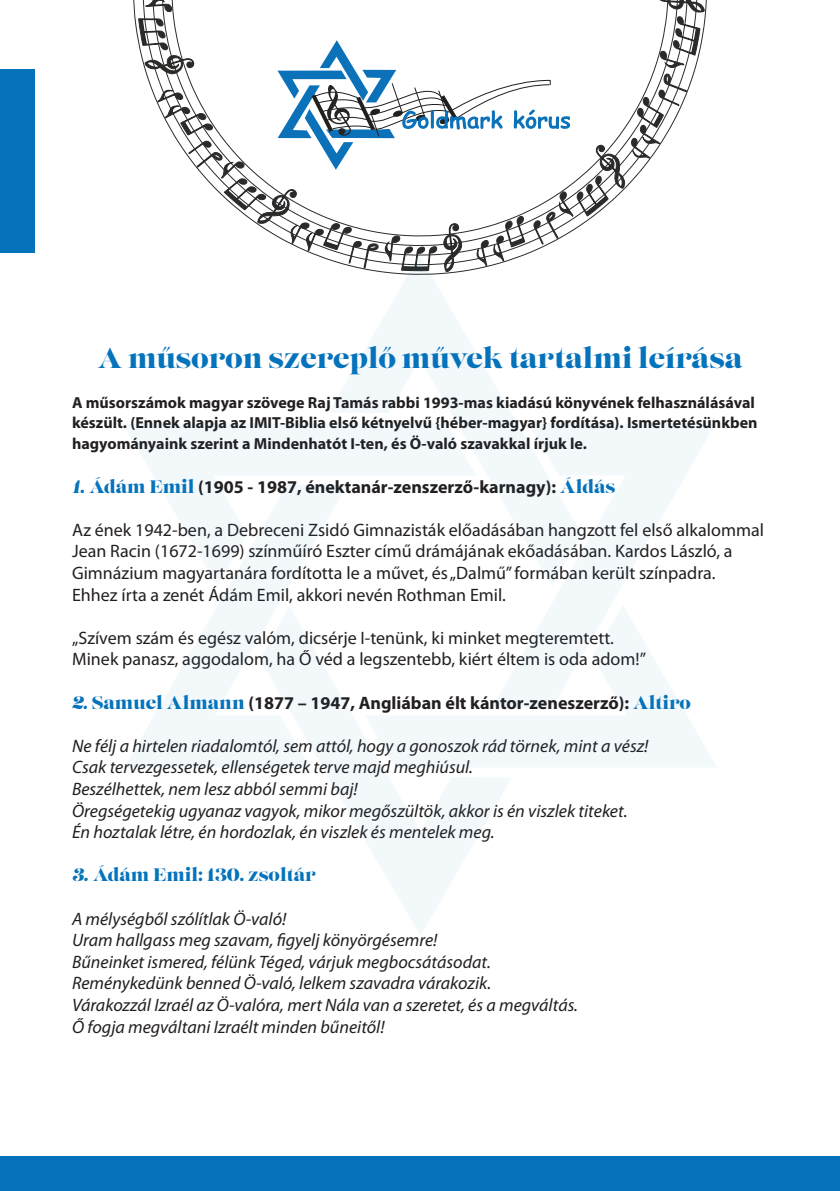
<style>
.page{position:relative;width:840px;height:1191px;background:#fff}
.page>*{position:absolute;margin:0;border:0;box-sizing:border-box;transform-origin:0 0}
.t1{font:28px "Lust";color:#0573bb}
.t2{font:italic 18px/21.6px "Myriad Pro";color:#231f20}
.t3{font:18px/21.6px "Myriad Pro";color:#231f20}
.t4{font:700 18px "Myriad Pro";color:#231f20}
.t5{font:18px "Lust";color:#0573bb}
.t6{font:700 16px/19.2px "Myriad Pro";color:#231f20}
.s1{font-family:"Lust Script";font-weight:400;color:#0573bb}
.s2{font-family:"Lust";font-weight:400;color:#0573bb}
.s3{font-family:"Lust Script"}
</style>
<div class="page">
<div style="left:0;top:69px;width:34px;height:183px;background:#0573bb"></div>
<svg style="left:133px;top:0;width:573px;height:260px"></svg>
<svg style="left:328px;top:255px;width:253px;height:225px"></svg>
<svg style="left:512px;top:708px;width:204px;height:59px;fill:#f3f8fb"></svg>
<svg style="left:125px;top:586px;width:163px;height:181px;fill:#f3f8fb"></svg>
<svg style="left:491px;top:423px;width:224px;height:285px;fill:#f3f8fb"></svg>
<svg style="left:124px;top:423px;width:352px;height:163px"></svg>
<svg style="left:260px;top:606px;width:252px;height:329px"></svg>
<div style="left:0;top:1157px;width:839px;height:34px;background:#0573bb"></div>
<h1 class="t1" style="left:97px;top:341px;width:646px">A műsoron szereplő művek tartalmi leírása</h1>
<p class="t6" style="left:72px;top:393px;width:686px">A műsorszámok magyar szövege Raj Tamás rabbi 1993-mas kiadású könyvének felhasználásával készült. (Ennek alapja az IMIT-Biblia első kétnyelvű {héber-magyar} fordítása). Ismertetésünkben</p>
<p class="t6" style="left:72px;top:434px;width:516px">hagyományaink szerint a Mindenhatót I-ten, és Ö-való szavakkal írjuk le.</p>
<p class="t4" style="left:72px;top:475px;width:544px"><span class="s1">1.</span> <span class="s2">Ádám Emil</span> (1905 - 1987, énektanár-zenszerző-karnagy): <span class="s2">Áldás</span></p>
<p class="t3" style="left:72px;top:518px;width:693px">Az ének 1942-ben, a Debreceni Zsidó Gimnazisták előadásában hangzott fel első alkalommal Jean Racin (1672-1699) színműíró Eszter című drámájának ekőadásában. Kardos László, a Gimnázium magyartanára fordította le a művet, és „Dalmű” formában került színpadra.<br>Ehhez írta a zenét Ádám Emil, akkori nevén Rothman Emil.</p>
<p class="t3" style="left:72px;top:626px;width:575px">„Szívem szám és egész valóm, dicsérje I-tenünk, ki minket megteremtett.<br>Minek panasz, aggodalom, ha Ő véd a legszentebb, kiért éltem is oda adom!”</p>
<p class="t4" style="left:72px;top:691px;width:620px"><span class="s1">2.</span> <span class="s2">Samuel Almann</span> (1877 – 1947, Angliában élt kántor-zeneszerző): <span class="s2">Altiro</span></p>
<p class="t2" style="left:72px;top:735px;width:577px">Ne félj a hirtelen riadalomtól, sem attól, hogy a gonoszok rád törnek, mint a vész!<br>Csak tervezgessetek, ellenségetek terve majd meghiúsul.<br>Beszélhettek, nem lesz abból semmi baj!<br>Öregségetekig ugyanaz vagyok, mikor megőszültök, akkor is én viszlek titeket.<br>Én hoztalak létre, én hordozlak, én viszlek és mentelek meg.</p>
<p class="t5" style="left:72px;top:864px;width:245px"><span class="s3">3.</span> Ádám Emil: 130. zsoltár</p>
<p class="t2" style="left:72px;top:908px;width:507px">A mélységből szólítlak Ö-való!<br>Uram hallgass meg szavam, figyelj könyörgésemre!<br>Bűneinket ismered, félünk Téged, várjuk megbocsátásodat.<br>Reménykedünk benned Ö-való, lelkem szavadra várakozik.<br>Várakozzál Izraél az Ö-valóra, mert Nála van a szeretet, és a megváltás.<br>Ő fogja megváltani Izraélt minden bűneitől!</p>
</div>
